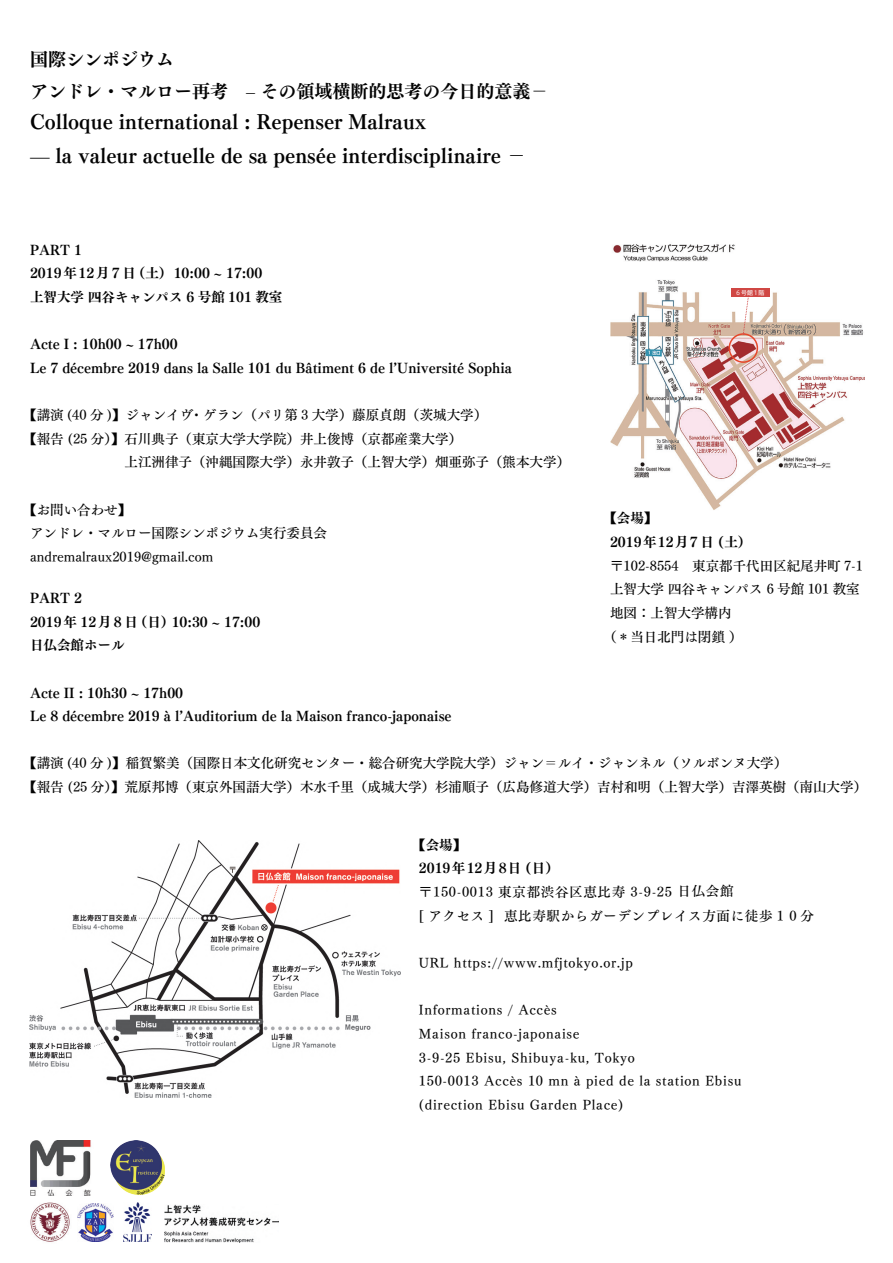
<style>
.page{position:relative;width:893px;height:1263px;background:#fff}
.page>*{position:absolute;margin:0;border:0;box-sizing:border-box;transform-origin:0 0}
.t1{font:19.65px/34.3px "Tsuku Min Pro E";color:#030303}
.t2{font:18px/31.5px "Tsuku Min Pro E";color:#030303}
.t3{font:13.5px/23.7px "Tsuku Min Pro D";color:#030303}
.t4{font:13.5px/23.7px "Tsuku Min Pro E";color:#030303}
.t5{font:13.5px/23.7px "Tsuku Min Pro D";letter-spacing:.05em;color:#030303}
.t6{font:13.5px/23.7px "Tsuku Min Pro E";letter-spacing:.05em;color:#030303}
.t7{font:6px "Axis Std";letter-spacing:-.025em;color:#fff}
</style>
<div class="page">
<img style="left:610px;top:244px;width:254px;height:266px">
<img style="left:29px;top:841px;width:372px;height:257px">
<img style="left:111px;top:1140px;width:54px;height:55px">
<img style="left:30px;top:1191px;width:40px;height:51px">
<img style="left:77px;top:1203px;width:37px;height:38px">
<img style="left:165px;top:1204px;width:114px;height:38px">
<img style="left:124px;top:1202px;width:28px;height:39px">
<div style="left:728px;top:333px;width:30px;height:30px;border:2px solid #e6472b;border-radius:50%"></div>
<img style="left:31px;top:1140px;width:60px;height:56px">
<svg style="left:743px;top:297px;width:7px;height:38px"></svg>
<div style="left:731px;top:288px;width:38px;height:9px;background:#d04744"></div>
<h2 class="t2" style="left:30px;top:43px;width:520px">国際シンポジウム<br>アンドレ・マルロー再考　‒ その領域横断的思考の今日的意義－</h2>
<h1 class="t1" style="left:30px;top:104px;width:498px">Colloque international : Repenser Malraux<br>̶ la valeur actuelle de sa pensée interdisciplinaire －</h1>
<p class="t4" style="left:30px;top:237px;width:254px">PART 1<br>2019年12月7 日（土） 10:00 ~ 17:00<br>上智大学 四谷キャンパス 6 号館 101 教室</p>
<p class="t4" style="left:30px;top:332px;width:483px">Acte I : 10h00 ~ 17h00<br>Le 7 décembre 2019 dans la Salle 101 du Bâtiment 6 de lʼUniversité Sophia</p>
<p class="t3" style="left:23px;top:402px;width:466px">【講演 (40 分 )】ジャンイヴ・ゲラン（パリ第 3 大学）藤原貞朗（茨城大学）</p>
<p class="t3" style="left:23px;top:425px;width:440px">【報告 (25 分）】石川典子（東京大学大学院）井上俊博（京都産業大学）</p>
<p class="t3" style="left:30px;top:449px;width:542px">　　　　　　　上江洲律子（沖縄国際大学）永井敦子（上智大学）畑亜弥子（熊本大学）</p>
<p class="t3" style="left:30px;top:496px;width:298px;text-indent:-7px">【お問い合わせ】<br>アンドレ・マルロー国際シンポジウム実行委員会andremalraux2019@gmail.com</p>
<p class="t4" style="left:30px;top:586px;width:232px">PART 2<br>2019年 12月8 日（日）10:30 ~ 17:00日仏会館ホール</p>
<p class="t4" style="left:30px;top:680px;width:423px">Acte II : 10h30 ~ 17h00<br>Le 8 décembre 2019 à lʼAuditorium de la Maison franco-japonaise</p>
<p class="t3" style="left:23px;top:750px;width:845px">【講演 (40 分 )】稲賀繁美（国際日本文化研究センター・総合研究大学院大学）ジャン＝ルイ・ジャンネル（ソルボンヌ大学）<br>【報告 (25 分）】荒原邦博（東京外国語大学）木水千里（成城大学）杉浦順子（広島修道大学）吉村和明（上智大学）吉澤英樹（南山大学）</p>
<p class="t7" style="left:736px;top:288px;width:30px">6号館１階</p>
<p class="t4" style="left:610px;top:506px;width:150px;text-indent:-7px">【会場】<br>2019年12月7 日 (土）　</p>
<p class="t3" style="left:610px;top:552px;width:254px">〒102-8554　東京都千代田区紀尾井町 7-1</p>
<p class="t3" style="left:610px;top:576px;width:251px">上智大学 四谷キャンパス 6 号館 101 教室</p>
<p class="t3" style="left:610px;top:599px;width:123px">地図：上智大学構内</p>
<p class="t3" style="left:603px;top:623px;width:141px">（＊当日北門は閉鎖 ）</p>
<p class="t6" style="left:419px;top:832px;width:141px;text-indent:-7px">【会場】<br>2019年12月8日 (日）</p>
<p class="t5" style="left:419px;top:879px;width:397px">〒150-0013 東京都渋谷区恵比寿 3-9-25 日仏会館<br>[ アクセス ] 恵比寿駅からガーデンプレイス方面に徒歩 1 0 分</p>
<p class="t5" style="left:419px;top:949px;width:215px">URL https://www.mfjtokyo.or.jp</p>
<p class="t5" style="left:419px;top:997px;width:324px">Informations / Accès<br>Maison franco-japonaise<br>3-9-25 Ebisu, Shibuya-ku, Tokyo<br>150-0013 Accès 10 mn à pied de la station Ebisu (direction Ebisu Garden Place)</p>
</div>
